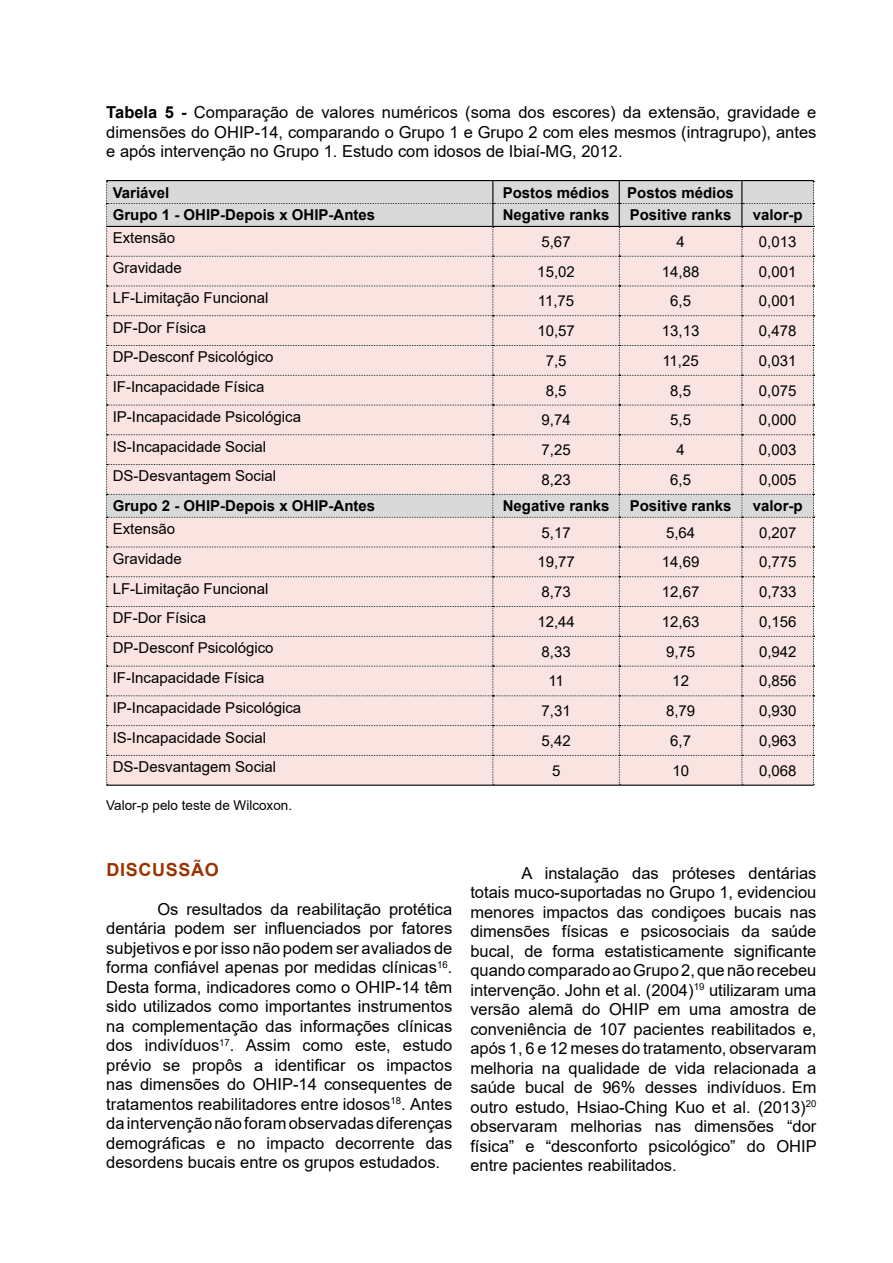
<style>
.page{position:relative;width:893px;height:1263px;background:#fff}
.page>*{position:absolute;margin:0;border:0;box-sizing:border-box;transform-origin:0 0}
.t1{font:700 18px "Arial";letter-spacing:.035em;color:#930}
.t2{font:16.5px/19.5px "Arial";color:#000;text-align:justify}
.t3{font:15px "Arial";color:#000}
.t4{font:700 15px "Arial";color:#000}
.t5{font:13.5px "Arial";color:#000}
.s1{font-weight:700}
</style>
<div class="page">
<hr style="left:106px;top:180px;width:387px;height:1px;background:#000">
<hr style="left:493px;top:180px;width:126px;height:1px;background:#000">
<hr style="left:619px;top:180px;width:123px;height:1px;background:#000">
<hr style="left:742px;top:180px;width:72px;height:1px;background:#000">
<hr style="left:106px;top:785px;width:387px;height:1px;background:#000">
<hr style="left:493px;top:785px;width:126px;height:1px;background:#000">
<hr style="left:619px;top:785px;width:123px;height:1px;background:#000">
<hr style="left:742px;top:785px;width:72px;height:1px;background:#000">
<svg style="left:106px;top:181px;width:708px;height:604px;background:#f0dedd"></svg>
<p class="t2" style="left:106px;top:103px;width:712px"><span class="s1">Tabela 5 -</span> Comparação de valores numéricos (soma dos escores) da extensão, gravidade e dimensões do OHIP-14, comparando o Grupo 1 e Grupo 2 com eles mesmos (intragrupo), antes e após intervenção no Grupo 1. Estudo com idosos de Ibiaí-MG, 2012.</p>
<p class="t4" style="left:113px;top:182px;width:58px">Variável</p>
<p class="t4" style="left:503px;top:182px;width:233px">Postos médios Postos médios</p>
<p class="t4" style="left:113px;top:205px;width:264px">Grupo 1 - OHIP-Depois x OHIP-Antes</p>
<p class="t4" style="left:503px;top:205px;width:108px">Negative ranks</p>
<p class="t4" style="left:630px;top:205px;width:103px">Positive ranks</p>
<p class="t4" style="left:753px;top:205px;width:52px">valor-p</p>
<p class="t3" style="left:113px;top:228px;width:64px">Extensão</p>
<p class="t3" style="left:541px;top:231px;width:31px">5,67</p>
<p class="t3" style="left:676px;top:231px;width:10px">4</p>
<p class="t3" style="left:759px;top:231px;width:39px">0,013</p>
<p class="t3" style="left:113px;top:257px;width:71px">Gravidade</p>
<p class="t3" style="left:537px;top:261px;width:39px">15,02</p>
<p class="t3" style="left:662px;top:261px;width:39px">14,88</p>
<p class="t3" style="left:759px;top:261px;width:39px">0,001</p>
<p class="t3" style="left:113px;top:287px;width:157px">LF-Limitação Funcional</p>
<p class="t3" style="left:538px;top:291px;width:38px">11,75</p>
<p class="t3" style="left:670px;top:291px;width:22px">6,5</p>
<p class="t3" style="left:759px;top:291px;width:39px">0,001</p>
<p class="t3" style="left:113px;top:317px;width:95px">DF-Dor Física</p>
<p class="t3" style="left:537px;top:320px;width:39px">10,57</p>
<p class="t3" style="left:662px;top:320px;width:39px">13,13</p>
<p class="t3" style="left:759px;top:320px;width:39px">0,478</p>
<p class="t3" style="left:113px;top:347px;width:162px">DP-Desconf Psicológico</p>
<p class="t3" style="left:546px;top:350px;width:22px">7,5</p>
<p class="t3" style="left:662px;top:350px;width:38px">11,25</p>
<p class="t3" style="left:759px;top:350px;width:39px">0,031</p>
<p class="t3" style="left:113px;top:377px;width:153px">IF-Incapacidade Física</p>
<p class="t3" style="left:546px;top:380px;width:22px">8,5</p>
<p class="t3" style="left:670px;top:380px;width:22px">8,5</p>
<p class="t3" style="left:759px;top:380px;width:39px">0,075</p>
<p class="t3" style="left:113px;top:406px;width:190px">IP-Incapacidade Psicológica</p>
<p class="t3" style="left:541px;top:410px;width:31px">9,74</p>
<p class="t3" style="left:670px;top:410px;width:22px">5,5</p>
<p class="t3" style="left:759px;top:410px;width:39px">0,000</p>
<p class="t3" style="left:113px;top:436px;width:155px">IS-Incapacidade Social</p>
<p class="t3" style="left:541px;top:439px;width:31px">7,25</p>
<p class="t3" style="left:676px;top:439px;width:10px">4</p>
<p class="t3" style="left:759px;top:439px;width:39px">0,003</p>
<p class="t3" style="left:113px;top:466px;width:165px">DS-Desvantagem Social</p>
<p class="t3" style="left:541px;top:469px;width:31px">8,23</p>
<p class="t3" style="left:670px;top:469px;width:22px">6,5</p>
<p class="t3" style="left:759px;top:469px;width:39px">0,005</p>
<p class="t4" style="left:113px;top:495px;width:264px">Grupo 2 - OHIP-Depois x OHIP-Antes</p>
<p class="t4" style="left:503px;top:495px;width:108px">Negative ranks</p>
<p class="t4" style="left:630px;top:495px;width:103px">Positive ranks</p>
<p class="t4" style="left:753px;top:495px;width:52px">valor-p</p>
<p class="t3" style="left:113px;top:518px;width:64px">Extensão</p>
<p class="t3" style="left:542px;top:522px;width:31px">5,17</p>
<p class="t3" style="left:666px;top:522px;width:31px">5,64</p>
<p class="t3" style="left:759px;top:522px;width:39px">0,207</p>
<p class="t3" style="left:113px;top:548px;width:71px">Gravidade</p>
<p class="t3" style="left:537px;top:552px;width:39px">19,77</p>
<p class="t3" style="left:662px;top:552px;width:39px">14,69</p>
<p class="t3" style="left:759px;top:552px;width:39px">0,775</p>
<p class="t3" style="left:113px;top:578px;width:157px">LF-Limitação Funcional</p>
<p class="t3" style="left:542px;top:581px;width:31px">8,73</p>
<p class="t3" style="left:662px;top:581px;width:39px">12,67</p>
<p class="t3" style="left:759px;top:581px;width:39px">0,733</p>
<p class="t3" style="left:113px;top:608px;width:95px">DF-Dor Física</p>
<p class="t3" style="left:537px;top:611px;width:39px">12,44</p>
<p class="t3" style="left:662px;top:611px;width:39px">12,63</p>
<p class="t3" style="left:759px;top:611px;width:39px">0,156</p>
<p class="t3" style="left:113px;top:638px;width:162px">DP-Desconf Psicológico</p>
<p class="t3" style="left:542px;top:641px;width:31px">8,33</p>
<p class="t3" style="left:666px;top:641px;width:31px">9,75</p>
<p class="t3" style="left:759px;top:641px;width:39px">0,942</p>
<p class="t3" style="left:113px;top:667px;width:153px">IF-Incapacidade Física</p>
<p class="t3" style="left:548px;top:671px;width:17px">11</p>
<p class="t3" style="left:672px;top:671px;width:18px">12</p>
<p class="t3" style="left:759px;top:671px;width:39px">0,856</p>
<p class="t3" style="left:113px;top:697px;width:190px">IP-Incapacidade Psicológica</p>
<p class="t3" style="left:542px;top:700px;width:31px">7,31</p>
<p class="t3" style="left:666px;top:700px;width:31px">8,79</p>
<p class="t3" style="left:759px;top:700px;width:39px">0,930</p>
<p class="t3" style="left:113px;top:727px;width:155px">IS-Incapacidade Social</p>
<p class="t3" style="left:542px;top:730px;width:31px">5,42</p>
<p class="t3" style="left:670px;top:730px;width:22px">6,7</p>
<p class="t3" style="left:759px;top:730px;width:39px">0,963</p>
<p class="t3" style="left:113px;top:757px;width:165px">DS-Desvantagem Social</p>
<p class="t3" style="left:552px;top:760px;width:10px">5</p>
<p class="t3" style="left:672px;top:760px;width:18px">10</p>
<p class="t3" style="left:759px;top:760px;width:39px">0,068</p>
<p class="t5" style="left:106px;top:796px;width:187px">Valor-p pelo teste de Wilcoxon.</p>
<p class="t1" style="left:107px;top:857px;width:114px">DISCUSSÃO</p>
<p class="t2" style="left:106px;top:899px;width:348px;text-indent:51px">Os resultados da reabilitação protética dentária podem ser influenciados por fatores subjetivos e por isso não podem ser avaliados de forma confiável apenas por medidas clínicas<sup>16</sup>.<br>Desta forma, indicadores como o OHIP-14 têm sido utilizados como importantes instrumentos na complementação das informações clínicas dos indivíduos<sup>17</sup>. Assim como este, estudo prévio se propôs a identificar os impactos nas dimensões do OHIP-14 consequentes de tratamentos reabilitadores entre idosos<sup>18</sup>. Antes da intervenção não foram observadas diferenças demográficas e no impacto decorrente das desordens bucais entre os grupos estudados.</p>
<p class="t2" style="left:470px;top:863px;width:348px;text-indent:51px">A instalação das próteses dentárias totais muco-suportadas no Grupo 1, evidenciou menores impactos das condiçoes bucais nas dimensões físicas e psicosociais da saúde bucal, de forma estatisticamente significante quando comparado ao Grupo 2, que não recebeu intervenção. John et al. (2004)<sup>19</sup> utilizaram uma versão alemã do OHIP em uma amostra de conveniência de 107 pacientes reabilitados e, após 1, 6 e 12 meses do tratamento, observaram melhoria na qualidade de vida relacionada a saúde bucal de 96% desses indivíduos. Em outro estudo, Hsiao-Ching Kuo et al. (2013)<sup>20 </sup>observaram melhorias nas dimensões “dor física” e “desconforto psicológico” do OHIP entre pacientes reabilitados.</p>
</div>
